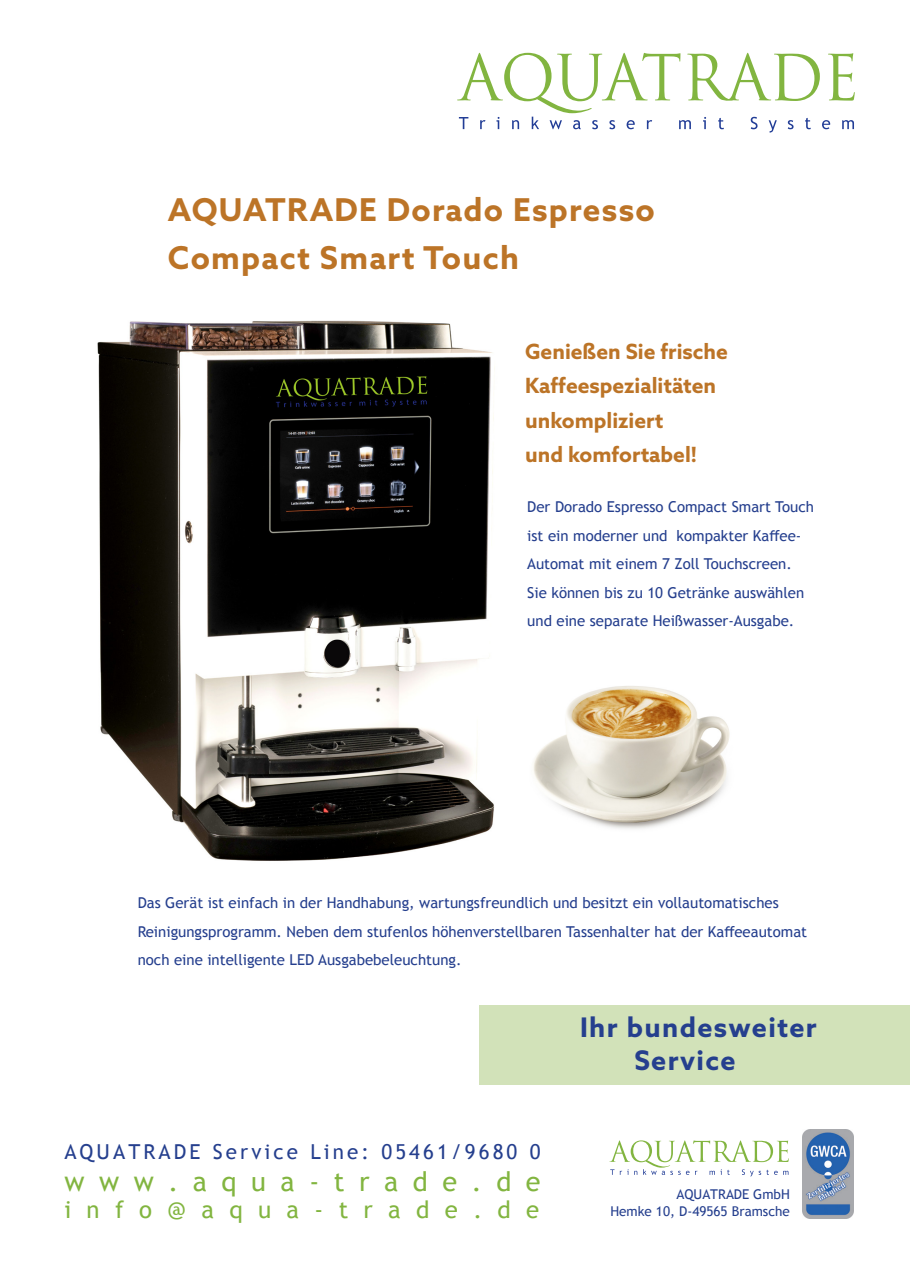
<style>
.page{position:relative;width:910px;height:1280px;background:#fff}
.page>*{position:absolute;margin:0;border:0;box-sizing:border-box;transform-origin:0 0}
.t1{font:700 31.5px/48px "Azo Sans";letter-spacing:.04em;color:#bc7427}
.t2{font:700 27px/32.4px "Azo Sans";letter-spacing:.05em;color:#253f8e}
.t3{font:27px "Trebuchet MS";letter-spacing:.54em;color:#82b540}
.t4{font:24px "Trebuchet MS";letter-spacing:.64em;color:#82b540}
.t5{font:700 21px/34.5px "Azo Sans";color:#bc7427}
.t6{font:20.55px "Trebuchet MS";letter-spacing:.15em;color:#253f8e}
.t7{font:15px/28.5px "Trebuchet MS";color:#253f8e}
.t8{font:13.5px/16.2px "Trebuchet MS";color:#253f8e;text-align:right}
</style>
<div class="page">
<svg style="left:609px;top:1140px;width:180px;height:36px"></svg>
<img style="left:802px;top:1130px;width:51px;height:88px">
<svg style="left:457px;top:53px;width:398px;height:80px"></svg>
<div style="left:479px;top:1006px;width:431px;height:79px;background:#d2e2b9"></div>
<img style="left:97px;top:320px;width:398px;height:541px">
<img style="left:533px;top:686px;width:197px;height:143px">
<p class="t1" style="left:168px;top:185px;width:488px">AQUATRADE Dorado Espresso<br>Compact Smart Touch</p>
<p class="t5" style="left:525px;top:334px;width:204px">Genießen Sie frische<br>Kaffeespezialitäten unkompliziert<br>und komfortabel!</p>
<p class="t7" style="left:527px;top:492px;width:288px">Der Dorado Espresso Compact Smart Touch ist ein moderner und kompakter Kaffee-Automat mit einem 7 Zoll Touchscreen.<br>Sie können bis zu 10 Getränke auswählen und eine separate Heißwasser-Ausgabe.</p>
<p class="t7" style="left:138px;top:889px;width:671px">Das Gerät ist einfach in der Handhabung, wartungsfreundlich und besitzt ein vollautomatisches<br>Reinigungsprogramm. Neben dem stufenlos höhenverstellbaren Tassenhalter hat der Kaffeeautomat noch eine intelligente LED Ausgabebeleuchtung.</p>
<p class="t6" style="left:64px;top:1138px;width:478px">AQUATRADE Service Line: 05461/9680 0</p>
<p class="t3" style="left:64px;top:1164px;width:478px">www.aqua-trade.de</p>
<p class="t4" style="left:64px;top:1194px;width:476px">info@aqua-trade.de</p>
<p class="t2" style="left:634px;top:1011px;width:184px;text-indent:-54px">Ihr bundesweiter<br>Service</p>
<p class="t8" style="left:610px;top:1186px;width:181px">AQUATRADE GmbH<br>Hemke 10, D-49565 Bramsche</p>
</div>
